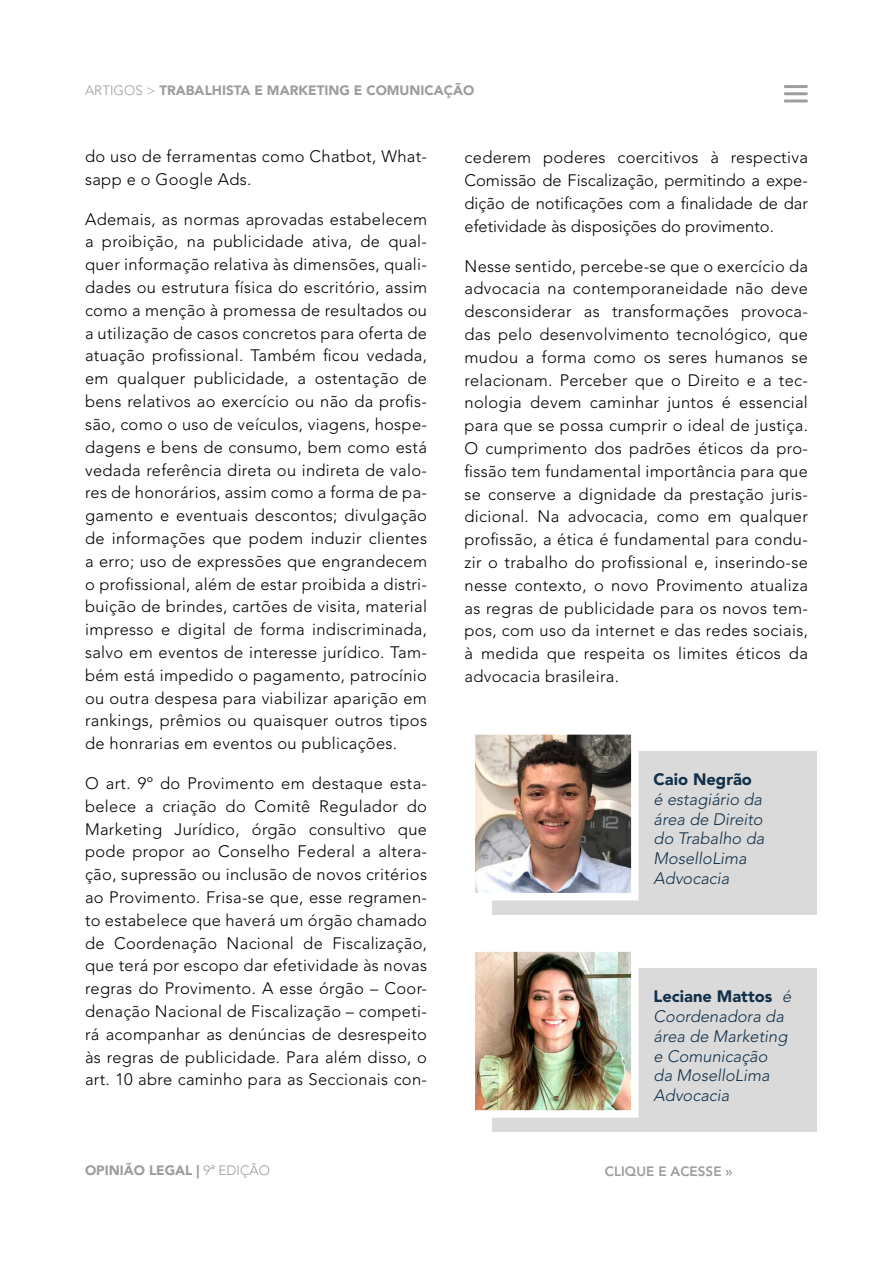
<style>
.page{position:relative;width:893px;height:1263px;background:#fff}
.page>*{position:absolute;margin:0;border:0;box-sizing:border-box;transform-origin:0 0}
.t1{font:300 16.5px/22.8px "Avenir LT Std";letter-spacing:.02em;color:#000;text-align:justify}
.t2{font:italic 300 16.5px/19.8px "Avenir LT Std";color:#12304a}
.t3{font:900 16.5px "Avenir LT Std";color:#12304a}
.t4{font:900 13.5px "Avenir LT Std";color:#9d9d9c}
.t5{font:800 13.5px "Avenir LT Std";color:#9d9d9c}
.s1{font-weight:300}
.s2{font-weight:900;font-style:normal}
</style>
<div class="page">
<hr style="left:785px;top:85px;width:21px;height:3px;background:#9e9e9c">
<hr style="left:785px;top:92px;width:21px;height:3px;background:#9e9e9c">
<hr style="left:785px;top:99px;width:21px;height:3px;background:#9e9e9c">
<div style="left:492px;top:751px;width:324px;height:164px;background:#dadada"></div>
<img style="left:477px;top:736px;width:153px;height:155px">
<div style="left:468px;top:727px;width:171px;height:173px;border:8px solid #fff"></div>
<div style="left:492px;top:968px;width:324px;height:164px;background:#dadada"></div>
<img style="left:477px;top:953px;width:153px;height:156px">
<div style="left:468px;top:944px;width:171px;height:174px;border:8px solid #fff"></div>
<p class="t4" style="left:85px;top:82px;width:391px"><span class="s1">ARTIGOS &gt;</span> TRABALHISTA E MARKETING E COMUNICAÇÃO</p>
<p class="t1" style="left:85px;top:145px;width:343px">do uso de ferramentas como Chatbot, What&shy;sapp e o Google Ads.</p>
<p class="t1" style="left:85px;top:208px;width:344px">Ademais, as normas aprovadas estabelecem a proibição, na publicidade ativa, de qual&shy;quer informação relativa às dimensões, quali&shy;dades ou estrutura física do escritório, assim como a menção à promessa de resultados ou a utilização de casos concretos para oferta de atuação profissional. Também ficou vedada, em qualquer publicidade, a ostentação de bens relativos ao exercício ou não da profis&shy;são, como o uso de veículos, viagens, hospe&shy;dagens e bens de consumo, bem como está vedada referência direta ou indireta de valo&shy;res de honorários, assim como a forma de pa&shy;gamento e eventuais descontos; divulgação de informações que podem induzir clientes a erro; uso de expressões que engrandecem o profissional, além de estar proibida a distri&shy;buição de brindes, cartões de visita, material impresso e digital de forma indiscriminada, salvo em eventos de interesse jurídico. Tam&shy;bém está impedido o pagamento, patrocínio ou outra despesa para viabilizar aparição em rankings, prêmios ou quaisquer outros tipos de honrarias em eventos ou publicações.</p>
<p class="t1" style="left:85px;top:772px;width:344px">O art. 9º do Provimento em destaque esta&shy;belece a criação do Comitê Regulador do Marketing Jurídico, órgão consultivo que pode propor ao Conselho Federal a altera&shy;ção, supressão ou inclusão de novos critérios ao Provimento. Frisa-se que, esse regramen&shy;to estabelece que haverá um órgão chamado de Coordenação Nacional de Fiscalização, que terá por escopo dar efetividade às novas regras do Provimento. A esse órgão – Coor&shy;denação Nacional de Fiscalização – competi&shy;rá acompanhar as denúncias de desrespeito às regras de publicidade. Para além disso, o art. 10 abre caminho para as Seccionais con-</p>
<p class="t1" style="left:465px;top:146px;width:345px">cederem poderes coercitivos à respectiva Comissão de Fiscalização, permitindo a expe&shy;dição de notificações com a finalidade de dar efetividade às disposições do provimento.</p>
<p class="t1" style="left:465px;top:255px;width:345px">Nesse sentido, percebe-se que o exercício da advocacia na contemporaneidade não deve desconsiderar as transformações provoca&shy;das pelo desenvolvimento tecnológico, que mudou a forma como os seres humanos se relacionam. Perceber que o Direito e a tec&shy;nologia devem caminhar juntos é essencial para que se possa cumprir o ideal de justiça.<br>O cumprimento dos padrões éticos da pro&shy;fissão tem fundamental importância para que se conserve a dignidade da prestação juris&shy;dicional. Na advocacia, como em qualquer profissão, a ética é fundamental para condu&shy;zir o trabalho do profissional e, inserindo-se nesse contexto, o novo Provimento atualiza as regras de publicidade para os novos tem&shy;pos, com uso da internet e das redes sociais, à medida que respeita os limites éticos da advocacia brasileira.</p>
<p class="t3" style="left:654px;top:769px;width:100px">Caio Negrão</p>
<p class="t2" style="left:654px;top:789px;width:112px">é estagiário da área de Direito do Trabalho da<br>MoselloLima<br>Advocacia</p>
<p class="t2" style="left:654px;top:987px;width:139px"><span class="s2">Leciane Mattos</span> é<br>Coordenadora da área de Marketing e Comunicação<br>da MoselloLima<br>Advocacia</p>
<p class="t4" style="left:85px;top:1162px;width:187px">OPINIÃO LEGAL | <span class="s1">9a EDIÇÃO</span></p>
<p class="t5" style="left:605px;top:1164px;width:129px">CLIQUE E ACESSE »</p>
</div>
